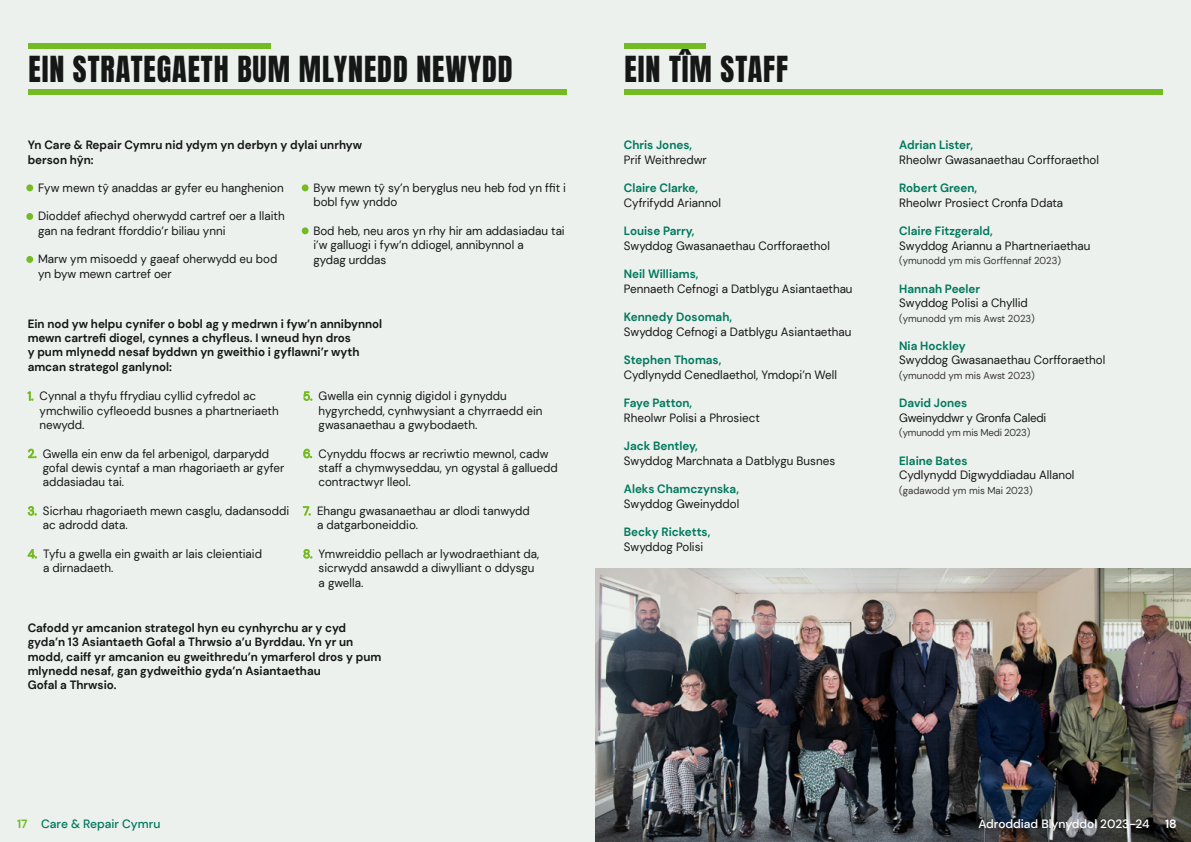
<style>
.page{position:relative;width:1191px;height:842px;background:#edf1ee}
.page>*{position:absolute;margin:0;border:0;box-sizing:border-box;transform-origin:0 0}
.t1{font:30px "Anton";letter-spacing:.03em;color:#151616}
.t2{font:12px/14.4px "DM Sans";color:#151616}
.t3{font:700 12px/14.4px "DM Sans";color:#151616}
.t4{font:700 12px "DM Sans";color:#00795d}
.t5{font:500 12px "DM Sans";color:#fff}
.t6{font:12px "DM Sans";letter-spacing:-.02em;color:#151616}
.t7{font:500 12px "DM Sans";color:#00795d}
.t8{font:700 12px "DM Sans";color:#fff}
.t9{font:10px "DM Sans";color:#373536}
.t10{font:10px "DM Sans";letter-spacing:-.02em;color:#373536}
.s1{color:#74bb23}
.s2{font-weight:700;color:#74bb23}
</style>
<div class="page">
<img style="left:595px;top:569px;width:596px;height:273px">
<div style="left:624px;top:44px;width:82px;height:5px;background:#74bb23"></div>
<div style="left:28px;top:44px;width:242px;height:5px;background:#74bb23"></div>
<div style="left:28px;top:89px;width:539px;height:6px;background:#74bb23"></div>
<div style="left:624px;top:89px;width:538px;height:6px;background:#74bb23"></div>
<h1 class="t1" style="left:28px;top:54px;width:485px">EIN STRATEGAETH BUM MLYNEDD NEWYDD</h1>
<p class="t3" style="left:28px;top:138px;width:336px">Yn Care &amp; Repair Cymru nid ydym yn derbyn y dylai unrhyw berson hŷn:</p>
<p class="t2" style="left:28px;top:180px;width:258px"><span class="s1">•</span> Fyw mewn tŷ anaddas ar gyfer eu hanghenion</p>
<p class="t2" style="left:38px;top:209px;width:248px;text-indent:-10px"><span class="s1">•</span> Dioddef afiechyd oherwydd cartref oer a llaith gan na fedrant fforddio’r biliau ynni</p>
<p class="t2" style="left:38px;top:252px;width:241px;text-indent:-10px"><span class="s1">•</span> Marw ym misoedd y gaeaf oherwydd eu bod yn byw mewn cartref oer</p>
<p class="t2" style="left:313px;top:180px;width:254px;text-indent:-10px"><span class="s1">•</span> Byw mewn tŷ sy’n beryglus neu heb fod yn ffit i bobl fyw ynddo</p>
<p class="t2" style="left:313px;top:223px;width:253px;text-indent:-10px"><span class="s1">•</span> Bod heb, neu aros yn rhy hir am addasiadau tai i’w galluogi i fyw’n ddiogel, annibynnol a<br>gydag urddas</p>
<p class="t3" style="left:28px;top:316px;width:356px">Ein nod yw helpu cynifer o bobl ag y medrwn i fyw’n annibynnol mewn cartrefi diogel, cynnes a chyfleus. I wneud hyn dros<br>y pum mlynedd nesaf byddwn yn gweithio i gyflawni’r wyth amcan strategol ganlynol:</p>
<p class="t2" style="left:40px;top:389px;width:241px;text-indent:-12px"><span class="s1">1.</span> Cynnal a thyfu ffrydiau cyllid cyfredol ac ymchwilio cyfleoedd busnes a phartneriaeth newydd.</p>
<p class="t2" style="left:43px;top:446px;width:243px;text-indent:-15px"><span class="s1">2.</span> Gwella ein enw da fel arbenigol, darparydd gofal dewis cyntaf a man rhagoriaeth ar gyfer addasiadau tai.</p>
<p class="t2" style="left:43px;top:504px;width:248px;text-indent:-15px"><span class="s1">3.</span> Sicrhau rhagoriaeth mewn casglu, dadansoddi ac adrodd data.</p>
<p class="t2" style="left:43px;top:547px;width:220px;text-indent:-15px"><span class="s1">4.</span> Tyfu a gwella ein gwaith ar lais cleientiaid a dirnadaeth.</p>
<p class="t2" style="left:319px;top:389px;width:225px;text-indent:-16px"><span class="s1">5.</span> Gwella ein cynnig digidol i gynyddu hygyrchedd, cynhwysiant a chyrraedd ein gwasanaethau a gwybodaeth.</p>
<p class="t2" style="left:318px;top:446px;width:241px;text-indent:-15px"><span class="s1">6.</span> Cynyddu ffocws ar recriwtio mewnol, cadw staff a chymwyseddau, yn ogystal â galluedd contractwyr lleol.</p>
<p class="t2" style="left:317px;top:504px;width:214px;text-indent:-14px"><span class="s1">7.</span> Ehangu gwasanaethau ar dlodi tanwydd a datgarboneiddio.</p>
<p class="t2" style="left:319px;top:547px;width:222px;text-indent:-16px"><span class="s1">8.</span> Ymwreiddio pellach ar lywodraethiant da, sicrwydd ansawdd a diwylliant o ddysgu a gwella.</p>
<p class="t3" style="left:28px;top:620px;width:355px">Cafodd yr amcanion strategol hyn eu cynhyrchu ar y cyd gyda’n 13 Asiantaeth Gofal a Thrwsio a’u Byrddau. Yn yr un modd, caiff yr amcanion eu gweithredu’n ymarferol dros y pum mlynedd nesaf, gan gydweithio gyda’n Asiantaethau<br>Gofal a Thrwsio.</p>
<p class="t7" style="left:17px;top:816px;width:145px"><span class="s2">17</span> Care &amp; Repair Cymru</p>
<h1 class="t1" style="left:624px;top:54px;width:165px">EIN TÎM STAFF</h1>
<p class="t4" style="left:624px;top:138px;width:70px">Chris Jones,</p>
<p class="t2" style="left:624px;top:152px;width:84px">Prif Weithredwr</p>
<p class="t4" style="left:624px;top:181px;width:76px">Claire Clarke,</p>
<p class="t2" style="left:624px;top:195px;width:99px">Cyfrifydd Ariannol</p>
<p class="t4" style="left:624px;top:224px;width:72px">Louise Parry,</p>
<p class="t2" style="left:624px;top:238px;width:208px">Swyddog Gwasanaethau Corfforaethol</p>
<p class="t4" style="left:624px;top:267px;width:76px">Neil Williams,</p>
<p class="t2" style="left:624px;top:281px;width:230px">Pennaeth Cefnogi a Datblygu Asiantaethau</p>
<p class="t4" style="left:624px;top:310px;width:110px">Kennedy Dosomah,</p>
<p class="t2" style="left:624px;top:324px;width:229px">Swyddog Cefnogi a Datblygu Asiantaethau</p>
<p class="t4" style="left:624px;top:353px;width:99px">Stephen Thomas,</p>
<p class="t2" style="left:624px;top:367px;width:215px">Cydlynydd Cenedlaethol, Ymdopi’n Well</p>
<p class="t4" style="left:624px;top:395px;width:70px">Faye Patton,</p>
<p class="t2" style="left:624px;top:410px;width:137px">Rheolwr Polisi a Phrosiect</p>
<p class="t4" style="left:624px;top:438px;width:76px">Jack Bentley,</p>
<p class="t2" style="left:624px;top:453px;width:213px">Swyddog Marchnata a Datblygu Busnes</p>
<p class="t4" style="left:624px;top:481px;width:117px">Aleks Chamczynska,</p>
<p class="t2" style="left:624px;top:496px;width:117px">Swyddog Gweinyddol</p>
<p class="t4" style="left:624px;top:524px;width:88px">Becky Ricketts,</p>
<p class="t2" style="left:624px;top:539px;width:81px">Swyddog Polisi</p>
<p class="t4" style="left:899px;top:138px;width:75px">Adrian Lister,</p>
<p class="t2" style="left:899px;top:152px;width:201px">Rheolwr Gwasanaethau Corfforaethol</p>
<p class="t4" style="left:899px;top:181px;width:79px">Robert Green,</p>
<p class="t2" style="left:899px;top:195px;width:165px">Rheolwr Prosiect Cronfa Ddata</p>
<p class="t4" style="left:899px;top:224px;width:95px">Claire Fitzgerald,</p>
<p class="t2" style="left:899px;top:238px;width:193px">Swyddog Ariannu a Phartneriaethau</p>
<p class="t9" style="left:899px;top:254px;width:163px">(ymunodd ym mis Gorffennaf 2023)</p>
<p class="t4" style="left:899px;top:281px;width:82px">Hannah Peeler</p>
<p class="t2" style="left:899px;top:296px;width:130px">Swyddog Polisi a Chyllid</p>
<p class="t9" style="left:899px;top:312px;width:137px">(ymunodd ym mis Awst 2023)</p>
<p class="t4" style="left:899px;top:338px;width:68px">Nia Hockley</p>
<p class="t2" style="left:899px;top:353px;width:208px">Swyddog Gwasanaethau Corfforaethol</p>
<p class="t9" style="left:899px;top:369px;width:137px">(ymunodd ym mis Awst 2023)</p>
<p class="t4" style="left:899px;top:396px;width:70px">David Jones</p>
<p class="t6" style="left:899px;top:410px;width:148px">Gweinyddwr y Gronfa Caledi</p>
<p class="t10" style="left:899px;top:427px;width:133px">(ymunodd ym mis Medi 2023)</p>
<p class="t4" style="left:899px;top:453px;width:70px">Elaine Bates</p>
<p class="t2" style="left:899px;top:468px;width:177px">Cydlynydd Digwyddiadau Allanol</p>
<p class="t9" style="left:899px;top:484px;width:135px">(gadawodd ym mis Mai 2023)</p>
<p class="t5" style="left:978px;top:816px;width:173px">Adroddiad Blynyddol 2023-24</p>
<p class="t8" style="left:1165px;top:816px;width:13px">18</p>
</div>
